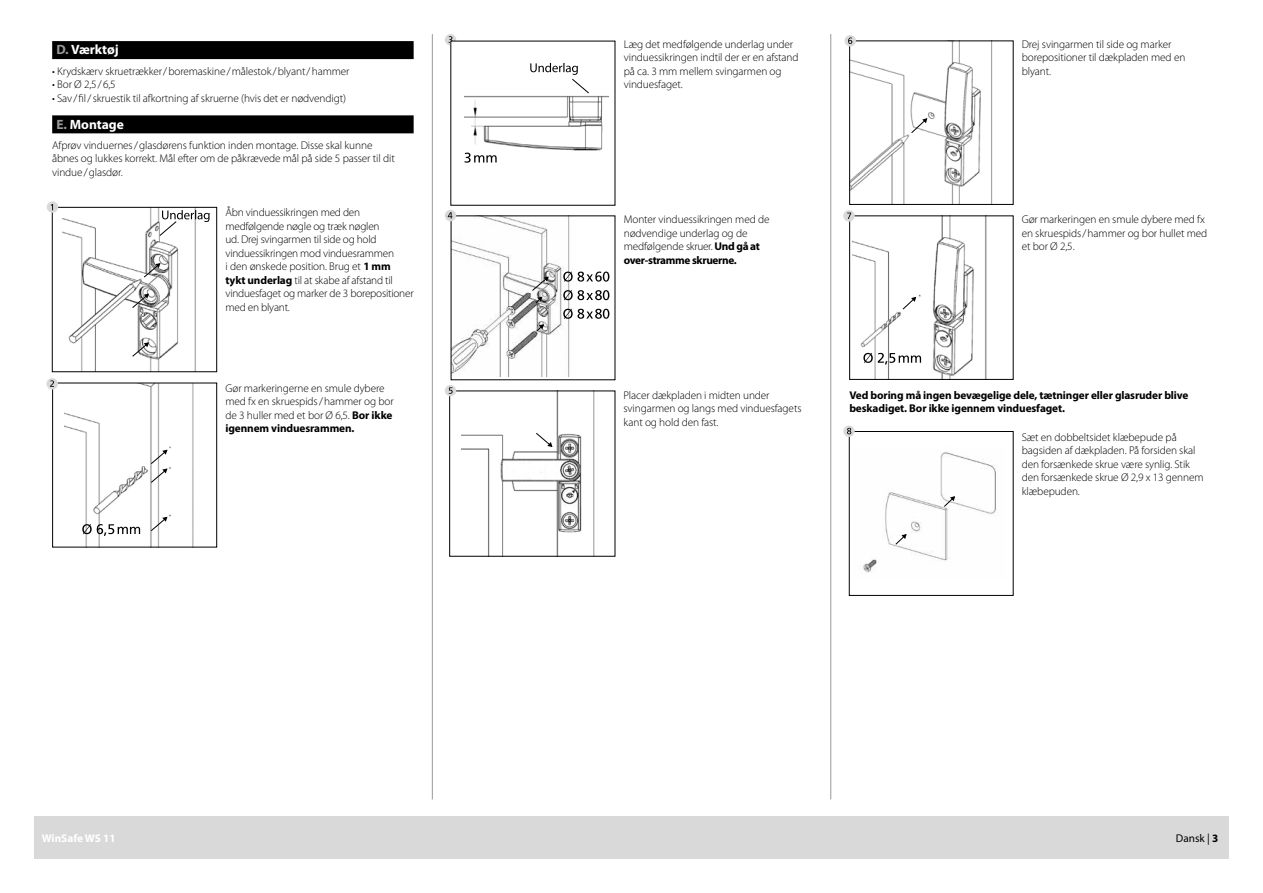
<style>
.page{position:relative;width:1263px;height:893px;background:#fff}
.page>*{position:absolute;margin:0;border:0;box-sizing:border-box;transform-origin:0 0}
.t1{font:700 13.5px "Myriad Pro";color:#fff}
.t2{font:300 11.25px/13.5px "Myriad Pro";letter-spacing:-.01em;color:#000}
.t3{font:700 11.25px/13.5px "Myriad Pro";letter-spacing:-.01em;color:#000}
.t4{font:700 11.25px "Myriad Pro";color:#fff}
.t5{font:11.25px "Myriad Pro";color:#000}
.s1{color:#989999}
.s2{font-weight:700}
</style>
<div class="page">
<hr style="left:432px;top:34px;width:1px;height:765px;background:#989999">
<hr style="left:830px;top:34px;width:1px;height:765px;background:#989999">
<div style="left:34px;top:816px;width:1195px;height:43px;background:#d9d9da"></div>
<img style="left:863px;top:451px;width:133px;height:122px">
<div style="left:849px;top:431px;width:164px;height:165px;border:1px solid #000"></div>
<svg style="left:895px;top:534px;width:12px;height:11px"></svg>
<svg style="left:944px;top:496px;width:11px;height:11px"></svg>
<img style="left:852px;top:218px;width:135px;height:160px">
<div style="left:849px;top:216px;width:164px;height:164px;border:1px solid #000"></div>
<svg style="left:902px;top:297px;width:14px;height:13px"></svg>
<svg style="left:863px;top:353px;width:58px;height:12px"></svg>
<img style="left:851px;top:43px;width:142px;height:160px">
<div style="left:849px;top:41px;width:164px;height:164px;border:1px solid #000"></div>
<svg style="left:911px;top:118px;width:16px;height:15px"></svg>
<img style="left:461px;top:393px;width:134px;height:162px">
<svg style="left:536px;top:433px;width:16px;height:14px"></svg>
<img style="left:453px;top:218px;width:119px;height:158px">
<svg style="left:563px;top:309px;width:46px;height:10px"></svg>
<svg style="left:563px;top:290px;width:46px;height:10px"></svg>
<svg style="left:563px;top:271px;width:46px;height:11px"></svg>
<svg style="left:532px;top:276px;width:17px;height:15px"></svg>
<svg style="left:535px;top:297px;width:7px;height:6px"></svg>
<svg style="left:536px;top:324px;width:8px;height:8px"></svg>
<img style="left:64px;top:385px;width:130px;height:160px">
<div style="left:52px;top:383px;width:165px;height:164px;border:1px solid #000"></div>
<svg style="left:151px;top:449px;width:17px;height:34px"></svg>
<svg style="left:151px;top:517px;width:16px;height:14px"></svg>
<svg style="left:82px;top:524px;width:58px;height:12px"></svg>
<img style="left:62px;top:209px;width:134px;height:161px">
<div style="left:52px;top:207px;width:165px;height:165px;border:1px solid #000"></div>
<svg style="left:143px;top:263px;width:18px;height:15px"></svg>
<svg style="left:132px;top:293px;width:17px;height:15px"></svg>
<svg style="left:132px;top:342px;width:17px;height:15px"></svg>
<div style="left:47px;top:201px;width:11px;height:12px;background:#d9d9da;border-radius:50%"></div>
<div style="left:47px;top:378px;width:11px;height:11px;background:#d9d9da;border-radius:50%"></div>
<svg style="left:50px;top:380px;width:4px;height:7px"></svg>
<div style="left:445px;top:210px;width:11px;height:11px;background:#d9d9da;border-radius:50%"></div>
<svg style="left:448px;top:212px;width:4px;height:7px"></svg>
<div style="left:445px;top:385px;width:11px;height:11px;background:#d9d9da;border-radius:50%"></div>
<svg style="left:449px;top:387px;width:4px;height:7px"></svg>
<svg style="left:445px;top:34px;width:11px;height:11px"></svg>
<svg style="left:448px;top:36px;width:4px;height:7px"></svg>
<svg style="left:843px;top:210px;width:12px;height:12px"></svg>
<svg style="left:847px;top:213px;width:4px;height:6px"></svg>
<svg style="left:843px;top:425px;width:12px;height:12px"></svg>
<svg style="left:847px;top:428px;width:4px;height:6px"></svg>
<div style="left:844px;top:35px;width:12px;height:11px;background:#d9d9da;border-radius:50%"></div>
<svg style="left:848px;top:37px;width:4px;height:7px"></svg>
<div style="left:52px;top:41px;width:362px;height:18px;background:#000"></div>
<div style="left:52px;top:115px;width:362px;height:18px;background:#000"></div>
<svg style="left:159px;top:210px;width:51px;height:26px"></svg>
<div style="left:451px;top:41px;width:164px;height:164px;background:#fff"></div>
<img style="left:464px;top:95px;width:144px;height:58px">
<svg style="left:464px;top:153px;width:33px;height:10px"></svg>
<svg style="left:530px;top:63px;width:59px;height:31px"></svg>
<p class="t1" style="left:56px;top:41px;width:64px"><span class="s1">D.</span> Værktøj</p>
<p class="t2" style="left:52px;top:64px;width:299px">• Krydskærv skruetrækker/boremaskine/målestok/blyant/hammer</p>
<p class="t2" style="left:52px;top:77px;width:65px">• Bor Ø 2,5/6,5</p>
<p class="t2" style="left:52px;top:91px;width:295px">• Sav/fil/skruestik til afkortning af skruerne (hvis det er nødvendigt)</p>
<p class="t1" style="left:56px;top:115px;width:69px"><span class="s1">E.</span> Montage</p>
<p class="t2" style="left:52px;top:138px;width:344px">Afprøv vinduernes/glasdørens funktion inden montage. Disse skal kunne åbnes og lukkes korrekt. Mål efter om de påkrævede mål på side 5 passer til dit vindue/glasdør.</p>
<p class="t2" style="left:225px;top:206px;width:190px">Åbn vinduessikringen med den medfølgende nøgle og træk nøglen<br>ud. Drej svingarmen til side og hold vinduessikringen mod vinduesrammen<br>i den ønskede position. Brug et <span class="s2">1 mm tykt underlag</span> til at skabe af afstand til vinduesfaget og marker de 3 borepositioner med en blyant.</p>
<p class="t2" style="left:225px;top:381px;width:170px">Gør markeringerne en smule dybere med fx en skruespids/hammer og bor de 3 huller med et bor Ø 6,5. <span class="s2">Bor ikke igennem vinduesrammen.</span></p>
<p class="t4" style="left:42px;top:831px;width:75px">WinSafe WS 11</p>
<p class="t2" style="left:624px;top:37px;width:176px">Læg det medfølgende underlag under vinduessikringen indtil der er en afstand på ca. 3 mm mellem svingarmen og vinduesfaget.</p>
<p class="t2" style="left:624px;top:212px;width:147px">Monter vinduessikringen med de nødvendige underlag og de medfølgende skruer. <span class="s2">Und gå at over-stramme skruerne.</span></p>
<p class="t2" style="left:1022px;top:37px;width:165px">Drej svingarmen til side og marker borepositioner til dækpladen med en blyant.</p>
<p class="t2" style="left:1022px;top:212px;width:187px">Gør markeringen en smule dybere med fx en skruespids/hammer og bor hullet med et bor Ø 2,5.</p>
<p class="t2" style="left:623px;top:388px;width:180px">Placer dækpladen i midten under svingarmen og langs med vinduesfagets kant og hold den fast.</p>
<p class="t3" style="left:849px;top:388px;width:341px">Ved boring må ingen bevægelige dele, tætninger eller glasruder blive beskadiget. Bor ikke igennem vinduesfaget.</p>
<p class="t2" style="left:1022px;top:430px;width:183px">Sæt en dobbeltsidet klæbepude på bagsiden af dækpladen. På forsiden skal den forsænkede skrue være synlig. Stik den forsænkede skrue Ø 2,9 x 13 gennem klæbepuden.</p>
<p class="t5" style="left:1176px;top:831px;width:44px">Dansk | <span class="s2">3</span></p>
</div>
